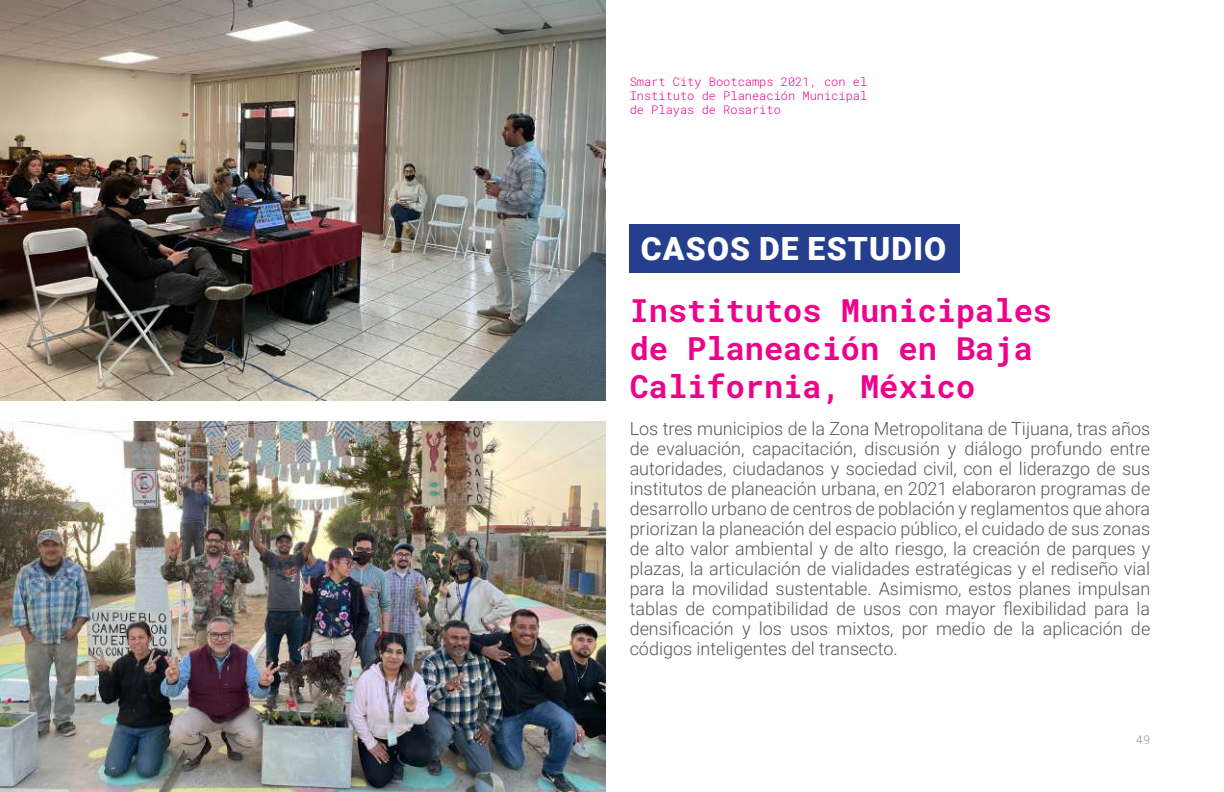
<style>
.page{position:relative;width:1224px;height:792px;background:#fff}
.page>*{position:absolute;margin:0;border:0;box-sizing:border-box;transform-origin:0 0}
.t1{font:700 32px/38.4px "Roboto Mono";color:#ed028c}
.t2{font:900 32px "Roboto";letter-spacing:.035em;color:#fff}
.t3{font:300 18px/20px "Roboto";color:#57585a;text-align:justify}
.t4{font:300 12px/14px "Roboto Mono";color:#ed028c;text-align:justify}
.t5{font:300 12px "Roboto Mono";color:#939598}
</style>
<div class="page">
<img style="left:0;top:0;width:605px;height:401px">
<img style="left:0;top:421px;width:605px;height:371px">
<div style="left:630px;top:224px;width:330px;height:49px;background:#253f8e"></div>
<p class="t4" style="left:630px;top:74px;width:239px">Smart City Bootcamps 2021, con el Instituto de Planeación Municipal de Playas de Rosarito</p>
<h1 class="t2" style="left:641px;top:226px;width:307px">CASOS DE ESTUDIO</h1>
<h1 class="t1" style="left:630px;top:290px;width:424px">Institutos Municipales de Planeación en Baja<br>California, México</h1>
<p class="t3" style="left:630px;top:417px;width:522px">Los tres municipios de la Zona Metropolitana de Tijuana, tras años de evaluación, capacitación, discusión y diálogo profundo entre autoridades, ciudadanos y sociedad civil, con el liderazgo de sus institutos de planeación urbana, en 2021 elaboraron programas de desarrollo urbano de centros de población y reglamentos que ahora priorizan la planeación del espacio público, el cuidado de sus zonas de alto valor ambiental y de alto riesgo, la creación de parques y plazas, la articulación de vialidades estratégicas y el rediseño vial para la movilidad sustentable. Asimismo, estos planes impulsan tablas de compatibilidad de usos con mayor flexibilidad para la densificación y los usos mixtos, por medio de la aplicación de códigos inteligentes del transecto.</p>
<p class="t5" style="left:1136px;top:732px;width:16px">49</p>
</div>
